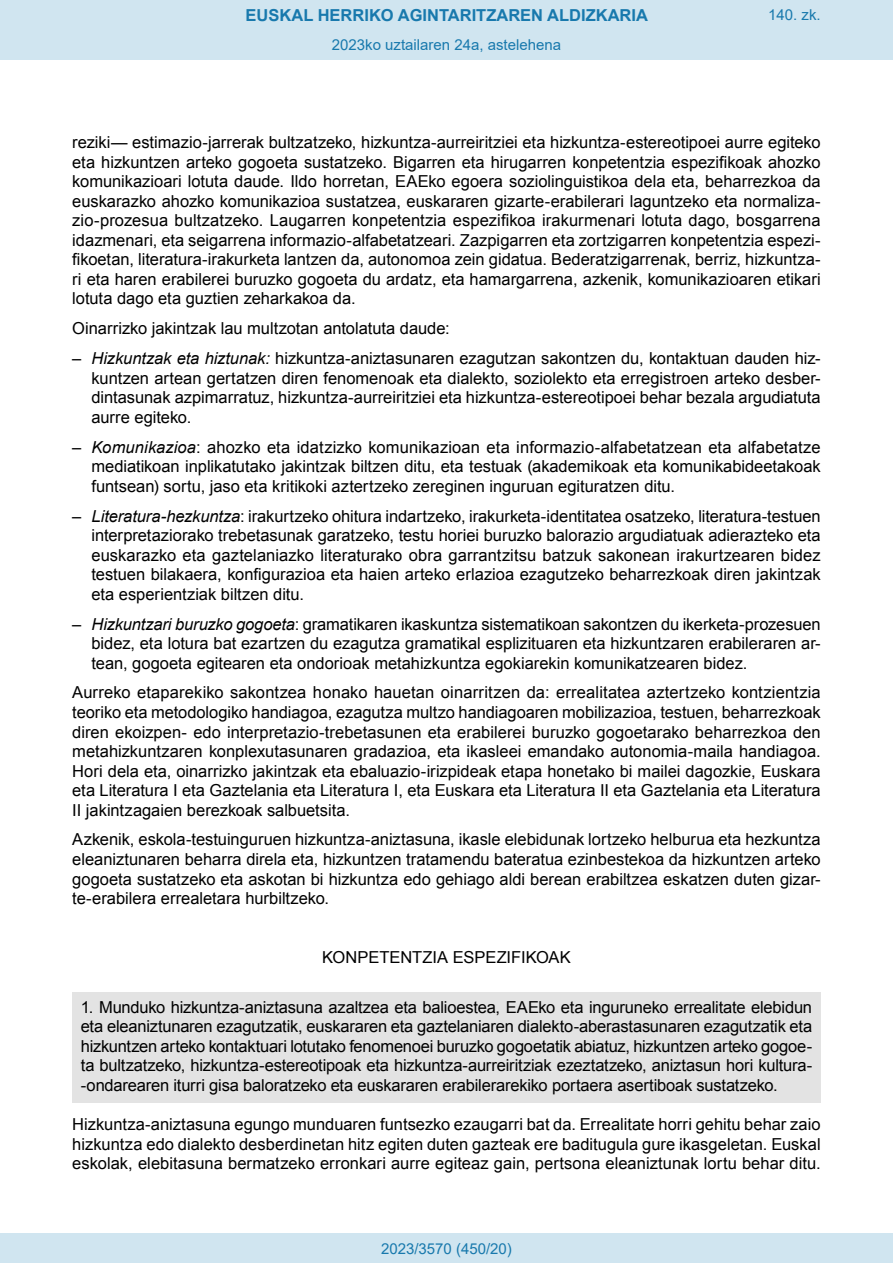
<style>
.page{position:relative;width:893px;height:1263px;background:#fff}
.page>*{position:absolute;margin:0;border:0;box-sizing:border-box;transform-origin:0 0}
.t1{font:16.5px/19.5px "Arial";letter-spacing:-.005em;color:#000;text-align:justify}
.t2{font:700 16.5px "Arial";color:#1879ad}
.Paginacion_Centro{font:15px "Arial";color:#1879ad}
.s1{font-style:italic}
</style>
<div class="page">
<div style="left:72px;top:992px;width:749px;height:111px;background:#e3e3e3"></div>
<div style="left:0;top:0;width:893px;height:60px;background:#d0e5f0"></div>
<div style="left:0;top:1233px;width:893px;height:30px;background:#d0e5f0"></div>
<p class="t2" style="left:246px;top:3px;width:404px">EUSKAL HERRIKO AGINTARITZAREN ALDIZKARIA</p>
<p class="Paginacion_Centro" style="left:768px;top:5px;width:54px">140. zk.</p>
<p class="Paginacion_Centro" style="left:332px;top:35px;width:231px">2023ko uztailaren 24a, astelehena</p>
<p class="t1" style="left:72px;top:133px;width:750px">reziki— estimazio-jarrerak bultzatzeko, hizkuntza-aurreiritziei eta hizkuntza-estereotipoei aurre egiteko eta hizkuntzen arteko gogoeta sustatzeko. Bigarren eta hirugarren konpetentzia espezifikoak ahozko komunikazioari lotuta daude. Ildo horretan, EAEko egoera soziolinguistikoa dela eta, beharrezkoa da euskarazko ahozko komunikazioa sustatzea, euskararen gizarte-erabilerari laguntzeko eta normaliza&shy;zio-prozesua bultzatzeko. Laugarren konpetentzia espezifikoa irakurmenari lotuta dago, bosgarrena idazmenari, eta seigarrena informazio-alfabetatzeari. Zazpigarren eta zortzigarren konpetentzia espezi&shy;fikoetan, literatura-irakurketa lantzen da, autonomoa zein gidatua. Bederatzigarrenak, berriz, hizkuntza&shy;ri eta haren erabilerei buruzko gogoeta du ardatz, eta hamargarrena, azkenik, komunikazioaren etikari lotuta dago eta guztien zeharkakoa da.</p>
<p class="t1" style="left:72px;top:319px;width:379px">Oinarrizko jakintzak lau multzotan antolatuta daude:</p>
<p class="t1" style="left:91px;top:349px;width:731px;text-indent:-19px">– <span class="s1">Hizkuntzak eta hiztunak:</span> hizkuntza-aniztasunaren ezagutzan sakontzen du, kontaktuan dauden hiz&shy;kuntzen artean gertatzen diren fenomenoak eta dialekto, soziolekto eta erregistroen arteko desber&shy;dintasunak azpimarratuz, hizkuntza-aurreiritziei eta hizkuntza-estereotipoei behar bezala argudiatuta aurre egiteko.</p>
<p class="t1" style="left:91px;top:437px;width:731px;text-indent:-19px">– <span class="s1">Komunikazioa</span>: ahozko eta idatzizko komunikazioan eta informazio-alfabetatzean eta alfabetatze mediatikoan inplikatutako jakintzak biltzen ditu, eta testuak (akademikoak eta komunikabideetakoak funtsean) sortu, jaso eta kritikoki aztertzeko zereginen inguruan egituratzen ditu.</p>
<p class="t1" style="left:91px;top:506px;width:731px;text-indent:-19px">– <span class="s1">Literatura-hezkuntza</span>: irakurtzeko ohitura indartzeko, irakurketa-identitatea osatzeko, literatura-testuen interpretaziorako trebetasunak garatzeko, testu horiei buruzko balorazio argudiatuak adierazteko eta euskarazko eta gaztelaniazko literaturako obra garrantzitsu batzuk sakonean irakurtzearen bidez testuen bilakaera, konfigurazioa eta haien arteko erlazioa ezagutzeko beharrezkoak diren jakintzak eta esperientziak biltzen ditu.</p>
<p class="t1" style="left:91px;top:614px;width:731px;text-indent:-19px">– <span class="s1">Hizkuntzari buruzko gogoeta</span>: gramatikaren ikaskuntza sistematikoan sakontzen du ikerketa-prozesuen bidez, eta lotura bat ezartzen du ezagutza gramatikal esplizituaren eta hizkuntzaren erabileraren ar&shy;tean, gogoeta egitearen eta ondorioak metahizkuntza egokiarekin komunikatzearen bidez.</p>
<p class="t1" style="left:72px;top:683px;width:750px">Aurreko etaparekiko sakontzea honako hauetan oinarritzen da: errealitatea aztertzeko kontzientzia teoriko eta metodologiko handiagoa, ezagutza multzo handiagoaren mobilizazioa, testuen, beharrezkoak diren ekoizpen- edo interpretazio-trebetasunen eta erabilerei buruzko gogoetarako beharrezkoa den metahizkuntzaren konplexutasunaren gradazioa, eta ikasleei emandako autonomia-maila handiagoa.<br>Hori dela eta, oinarrizko jakintzak eta ebaluazio-irizpideak etapa honetako bi mailei dagozkie, Euskara eta Literatura I eta Gaztelania eta Literatura I, eta Euskara eta Literatura II eta Gaztelania eta Literatura II jakintzagaien berezkoak salbuetsita.</p>
<p class="t1" style="left:72px;top:830px;width:750px">Azkenik, eskola-testuinguruen hizkuntza-aniztasuna, ikasle elebidunak lortzeko helburua eta hezkuntza eleaniztunaren beharra direla eta, hizkuntzen tratamendu bateratua ezinbestekoa da hizkuntzen arteko gogoeta sustatzeko eta askotan bi hizkuntza edo gehiago aldi berean erabiltzea eskatzen duten gizar&shy;te-erabilera errealetara hurbiltzeko.</p>
<p class="t1" style="left:322px;top:948px;width:250px">KONPETENTZIA ESPEZIFIKOAK</p>
<p class="t1" style="left:81px;top:997px;width:733px">1. Munduko hizkuntza-aniztasuna azaltzea eta balioestea, EAEko eta inguruneko errealitate elebidun eta eleaniztunaren ezagutzatik, euskararen eta gaztelaniaren dialekto-aberastasunaren ezagutzatik eta hizkuntzen arteko kontaktuari lotutako fenomenoei buruzko gogoetatik abiatuz, hizkuntzen arteko gogoe&shy;ta bultzatzeko, hizkuntza-estereotipoak eta hizkuntza-aurreiritziak ezeztatzeko, aniztasun hori kultura--ondarearen iturri gisa baloratzeko eta euskararen erabilerarekiko portaera asertiboak sustatzeko.</p>
<p class="t1" style="left:72px;top:1115px;width:750px">Hizkuntza-aniztasuna egungo munduaren funtsezko ezaugarri bat da. Errealitate horri gehitu behar zaio hizkuntza edo dialekto desberdinetan hitz egiten duten gazteak ere baditugula gure ikasgeletan. Euskal eskolak, elebitasuna bermatzeko erronkari aurre egiteaz gain, pertsona eleaniztunak lortu behar ditu.</p>
<p class="Paginacion_Centro" style="left:381px;top:1238px;width:132px">2023/3570 (450/20)</p>
</div>
